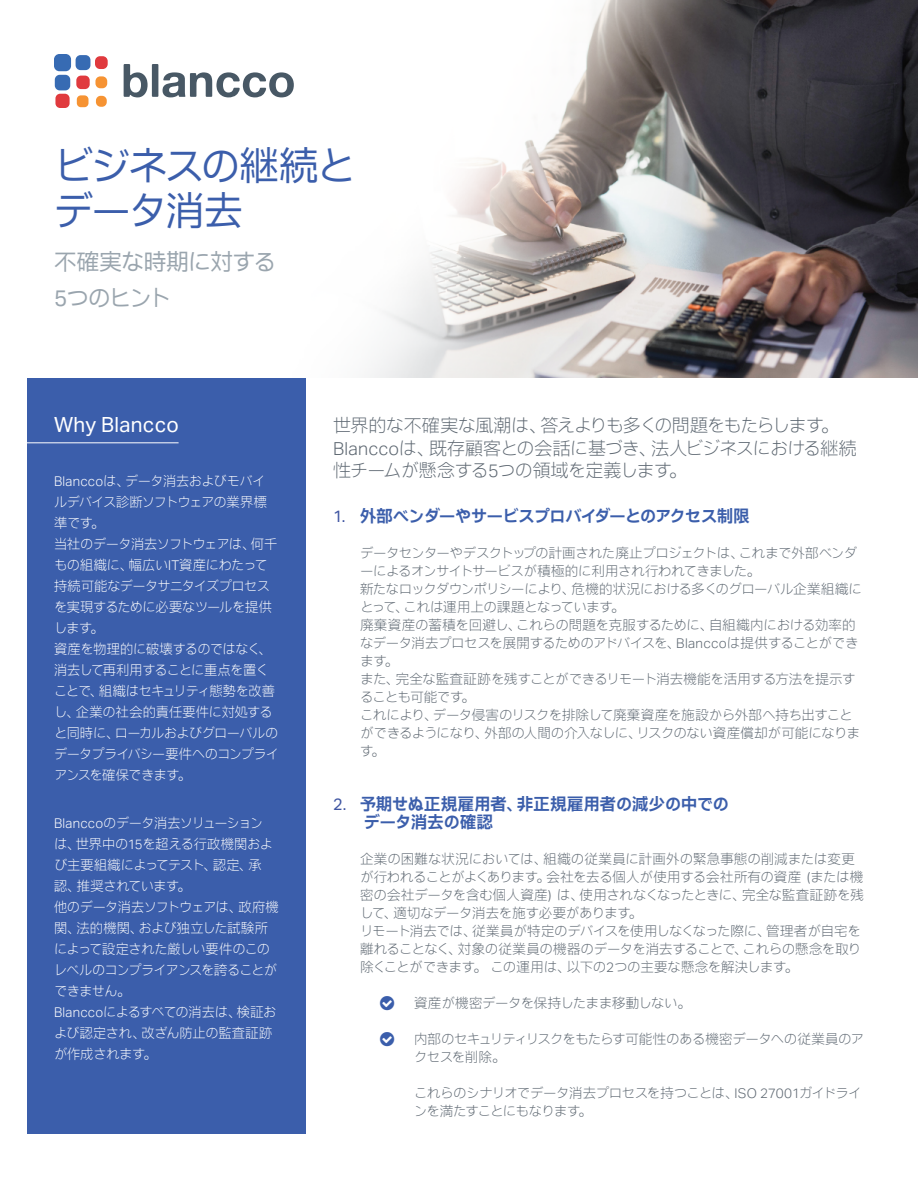
<style>
.page{position:relative;width:918px;height:1188px;background:#fff}
.page>*{position:absolute;margin:0;border:0;box-sizing:border-box;transform-origin:0 0}
.t1{font:39px/45px "Aktiv Grotesk JP";letter-spacing:-.04em;color:#3b5eab}
.t2{font:22.5px/36px "Aktiv Grotesk JP";letter-spacing:-.025em;color:#9aa5ae}
.t3{font:21px "Aktiv Grotesk JP";letter-spacing:.015em;color:#fff}
.t4{font:300 18px/22.5px "Aktiv Grotesk JP";letter-spacing:-.035em;color:#5d6771}
.t5{font:700 16.5px/18px "Aktiv Grotesk JP";letter-spacing:-.005em;color:#3b5eab}
.t6{font:700 16.5px "Aktiv Grotesk JP";letter-spacing:-.035em;color:#3b5eab}
.t7{font:300 13.5px/18px "Aktiv Grotesk JP";letter-spacing:-.025em;color:#5d6771}
.t8{font:300 13.5px/21px "Aktiv Grotesk JP";letter-spacing:-.03em;color:#fff}
.s1{font-family:"Aktiv Grotesk";font-weight:400;color:#3f55a2}
</style>
<div class="page">
<img style="left:54px;top:0;width:864px;height:378px">
<div style="left:27px;top:378px;width:279px;height:756px;background:#3b5eab"></div>
<hr style="left:27px;top:442px;width:152px;height:1px;background:#fff">
<div style="left:77px;top:95px;width:12px;height:12px;background:#f69333;border-radius:4px"></div>
<div style="left:96px;top:96px;width:11px;height:11px;background:#f69333;border-radius:5px"></div>
<div style="left:95px;top:76px;width:12px;height:12px;background:#f69333;border-radius:5px"></div>
<div style="left:55px;top:75px;width:15px;height:15px;background:#376bb3;border-radius:5px"></div>
<div style="left:54px;top:54px;width:17px;height:17px;background:#376bb3;border-radius:5px"></div>
<div style="left:76px;top:55px;width:14px;height:15px;background:#376bb3;border-radius:5px"></div>
<div style="left:55px;top:94px;width:15px;height:14px;background:#e03a3e;border-radius:5px"></div>
<div style="left:76px;top:76px;width:14px;height:13px;background:#e03a3e;border-radius:5px"></div>
<div style="left:95px;top:56px;width:13px;height:13px;background:#e03a3e;border-radius:5px"></div>
<svg style="left:124px;top:64px;width:24px;height:33px"></svg>
<div style="left:152px;top:64px;width:6px;height:33px;background:#485865"></div>
<svg style="left:163px;top:72px;width:131px;height:25px"></svg>
<h1 class="t1" style="left:54px;top:142px;width:303px">ビジネスの継続とデータ消去</h1>
<h2 class="t2" style="left:54px;top:243px;width:224px">不確実な時期に対する<br>5つのヒント</h2>
<h3 class="t3" style="left:54px;top:410px;width:126px">Why Blancco</h3>
<p class="t8" style="left:54px;top:470px;width:227px">Blanccoは、データ消去およびモバイルデバイス診断ソフトウェアの業界標準です。<br>当社のデータ消去ソフトウェアは、何千もの組織に、幅広いIT資産にわたって持続可能なデータサニタイズプロセスを実現するために必要なツールを提供します。<br>資産を物理的に破壊するのではなく、消去して再利用することに重点を置くことで、組織はセキュリティ態勢を改善し、企業の社会的責任要件に対処すると同時に、ローカルおよびグローバルのデータプライバシー要件へのコンプライアンスを確保できます。</p>
<p class="t8" style="left:54px;top:812px;width:226px">Blanccoのデータ消去ソリューションは、世界中の15を超える行政機関および主要組織によってテスト、認定、承<br>認、推奨されています。<br>他のデータ消去ソフトウェアは、政府機関、法的機関、および独立した試験所によって設定された厳しい要件のこのレベルのコンプライアンスを誇ることができません。<br>Blanccoによるすべての消去は、検証および認定され、改ざん防止の監査証跡が作成されます。</p>
<h3 class="t4" style="left:333px;top:413px;width:525px">世界的な不確実な風潮は、答えよりも多くの問題をもたらします。<br>Blanccoは、既存顧客との会話に基づき、法人ビジネスにおける継続性チームが懸念する5つの領域を定義します。</h3>
<p class="t6" style="left:333px;top:505px;width:418px"><span class="s1">1.</span> 外部ベンダーやサービスプロバイダーとのアクセス制限</p>
<p class="t7" style="left:360px;top:544px;width:504px">データセンターやデスクトップの計画された廃止プロジェクトは、これまで外部ベンダーによるオンサイトサービスが積極的に利用され行われてきました。<br>新たなロックダウンポリシーにより、危機的状況における多くのグローバル企業組織にとって、これは運用上の課題となっています。<br>廃棄資産の蓄積を回避し、これらの問題を克服するために、自組織内における効率的なデータ消去プロセスを展開するためのアドバイスを、Blanccoは提供することができます。<br>また、完全な監査証跡を残すことができるリモート消去機能を活用する方法を提示することも可能です。<br>これにより、データ侵害のリスクを排除して廃棄資産を施設から外部へ持ち出すことができるようになり、外部の人間の介入なしに、リスクのない資産償却が可能になります。</p>
<p class="t5" style="left:364px;top:794px;width:367px;text-indent:-31px"><span class="s1">2.</span> 予期せぬ正規雇用者、非正規雇用者の減少の中でのデータ消去の確認</p>
<p class="t7" style="left:360px;top:850px;width:505px">企業の困難な状況においては、組織の従業員に計画外の緊急事態の削減または変更が行われることがよくあります。会社を去る個人が使用する会社所有の資産（または機密の会社データを含む個人資産）は、使用されなくなったときに、完全な監査証跡を残して、適切なデータ消去を施す必要があります。<br>リモート消去では、従業員が特定のデバイスを使用しなくなった際に、管理者が自宅を離れることなく、対象の従業員の機器のデータを消去することで、これらの懸念を取り除くことができます。 この運用は、以下の2つの主要な懸念を解決します。</p>
<p class="t7" style="left:414px;top:994px;width:279px">資産が機密データを保持したまま移動しない。</p>
<p class="t7" style="left:414px;top:1030px;width:451px">内部のセキュリティリスクをもたらす可能性のある機密データへの従業員のアクセスを削除。</p>
<p class="t7" style="left:414px;top:1084px;width:449px">これらのシナリオでデータ消去プロセスを持つことは、ISO 27001ガイドラインを満たすことにもなります。</p>
</div>
